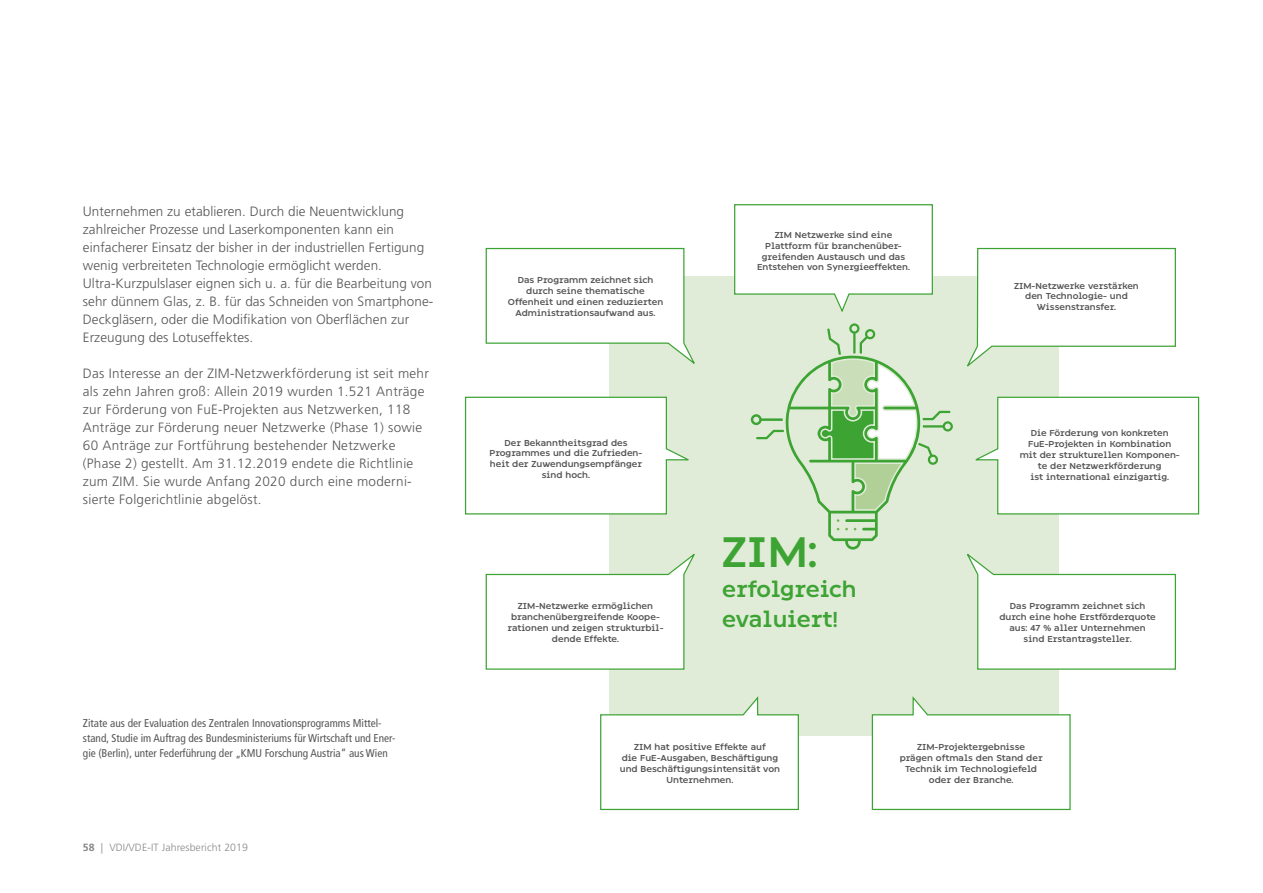
<style>
.page{position:relative;width:1263px;height:893px;background:#fff}
.page>*{position:absolute;margin:0;border:0;box-sizing:border-box;transform-origin:0 0}
.t1{font:500 44.4px "Dragon";color:#3da434}
.t2{font:500 22.5px/30px "Dragon";color:#3da434}
.t3{font:300 13.5px/18px "Frutiger LT";letter-spacing:.005em;color:#565656}
.t4{font:condensed 11.25px/15px "Frutiger LT";color:#565656}
.t5{font:300 10.5px "Frutiger LT";letter-spacing:.01em;color:#878786}
.t6{font:500 9px/10.8px "Dragon";color:#565656;text-align:center}
.s1{font-weight:700}
</style>
<div class="page">
<div style="left:609px;top:276px;width:450px;height:460px;background:#e1ecd8"></div>
<svg style="left:485px;top:247px;width:210px;height:117px"></svg>
<svg style="left:485px;top:554px;width:210px;height:116px"></svg>
<svg style="left:967px;top:554px;width:209px;height:116px"></svg>
<svg style="left:464px;top:396px;width:225px;height:119px"></svg>
<svg style="left:600px;top:696px;width:199px;height:115px"></svg>
<svg style="left:871px;top:696px;width:200px;height:115px"></svg>
<svg style="left:975px;top:396px;width:225px;height:119px"></svg>
<svg style="left:734px;top:204px;width:199px;height:109px"></svg>
<svg style="left:750px;top:323px;width:203px;height:227px"></svg>
<svg style="left:967px;top:247px;width:209px;height:120px"></svg>
<p class="t3" style="left:83px;top:203px;width:352px">Unternehmen zu etablieren. Durch die Neuentwicklung zahlreicher Prozesse und Laserkomponenten kann ein einfacherer Einsatz der bisher in der industriellen Fertigung wenig verbreiteten Technologie ermöglicht werden.<br>Ultra‑Kurzpulslaser eignen sich u. a. für die Bearbeitung von sehr dünnem Glas, z. B. für das Schneiden von Smartphone-Deckgläsern, oder die Modifikation von Oberflächen zur Erzeugung des Lotuseffektes.</p>
<p class="t3" style="left:83px;top:364px;width:347px">Das Interesse an der ZIM-Netzwerkförderung ist seit mehr als zehn Jahren groß: Allein 2019 wurden 1.521 Anträge zur Förderung von FuE‑Projekten aus Netzwerken, 118<br>Anträge zur Förderung neuer Netzwerke (Phase 1) sowie 60 Anträge zur Fortführung bestehender Netzwerke (Phase 2) gestellt. Am 31.12.2019 endete die Richtlinie zum ZIM. Sie wurde Anfang 2020 durch eine moderni&shy;sierte Folgerichtlinie abgelöst.</p>
<p class="t4" style="left:83px;top:716px;width:314px">Zitate aus der Evaluation des Zentralen Innovationsprogramms Mittel&shy;stand, Studie im Auftrag des Bundesministeriums für Wirtschaft und Ener&shy;gie (Berlin), unter Federführung der „KMU Forschung Austria“ aus Wien</p>
<p class="t5" style="left:83px;top:841px;width:167px"><span class="s1">58</span> | VDI/VDE-IT Jahresbericht 2019</p>
<p class="t6" style="left:508px;top:275px;width:157px">Das Programm zeichnet sich durch seine thematische<br>Offenheit und einen reduzierten<br>Administrationsaufwand aus.</p>
<p class="t6" style="left:489px;top:437px;width:154px">Der Bekanntheitsgrad des<br>Programmes und die Zufrieden&shy;heit der Zuwendungsempfänger sind hoch.</p>
<p class="t6" style="left:757px;top:230px;width:154px">ZIM Netzwerke sind eine<br>Plattform für branchenüber&shy;greifenden Austausch und das<br>Entstehen von Synergieeffekten.</p>
<p class="t6" style="left:1014px;top:280px;width:126px">ZIM-Netzwerke verstärken den Technologie- und<br>Wissenstransfer.</p>
<p class="t6" style="left:1020px;top:428px;width:162px">Die Förderung von konkreten<br>FuE-Projekten in Kombination mit der strukturellen Komponen&shy;te der Netzwerkförderung<br>ist international einzigartig.</p>
<h1 class="t1" style="left:722px;top:525px;width:97px">ZIM:</h1>
<h2 class="t2" style="left:722px;top:575px;width:136px">erfolgreich evaluiert!</h2>
<p class="t6" style="left:507px;top:601px;width:158px">ZIM-Netzwerke ermöglichen branchenübergreifende Koope&shy;rationen und zeigen strukturbil&shy;dende Effekte.</p>
<p class="t6" style="left:999px;top:601px;width:158px">Das Programm zeichnet sich durch eine hohe Erstförderquote aus: 47 % aller Unternehmen sind Erstantragsteller.</p>
<p class="t6" style="left:620px;top:742px;width:162px">ZIM hat positive Effekte auf<br>die FuE-Ausgaben, Beschäftigung und Beschäftigungsintensität von<br>Unternehmen.</p>
<p class="t6" style="left:900px;top:742px;width:144px">ZIM-Projektergebnisse prägen oftmals den Stand der<br>Technik im Technologiefeld oder der Branche.</p>
</div>
